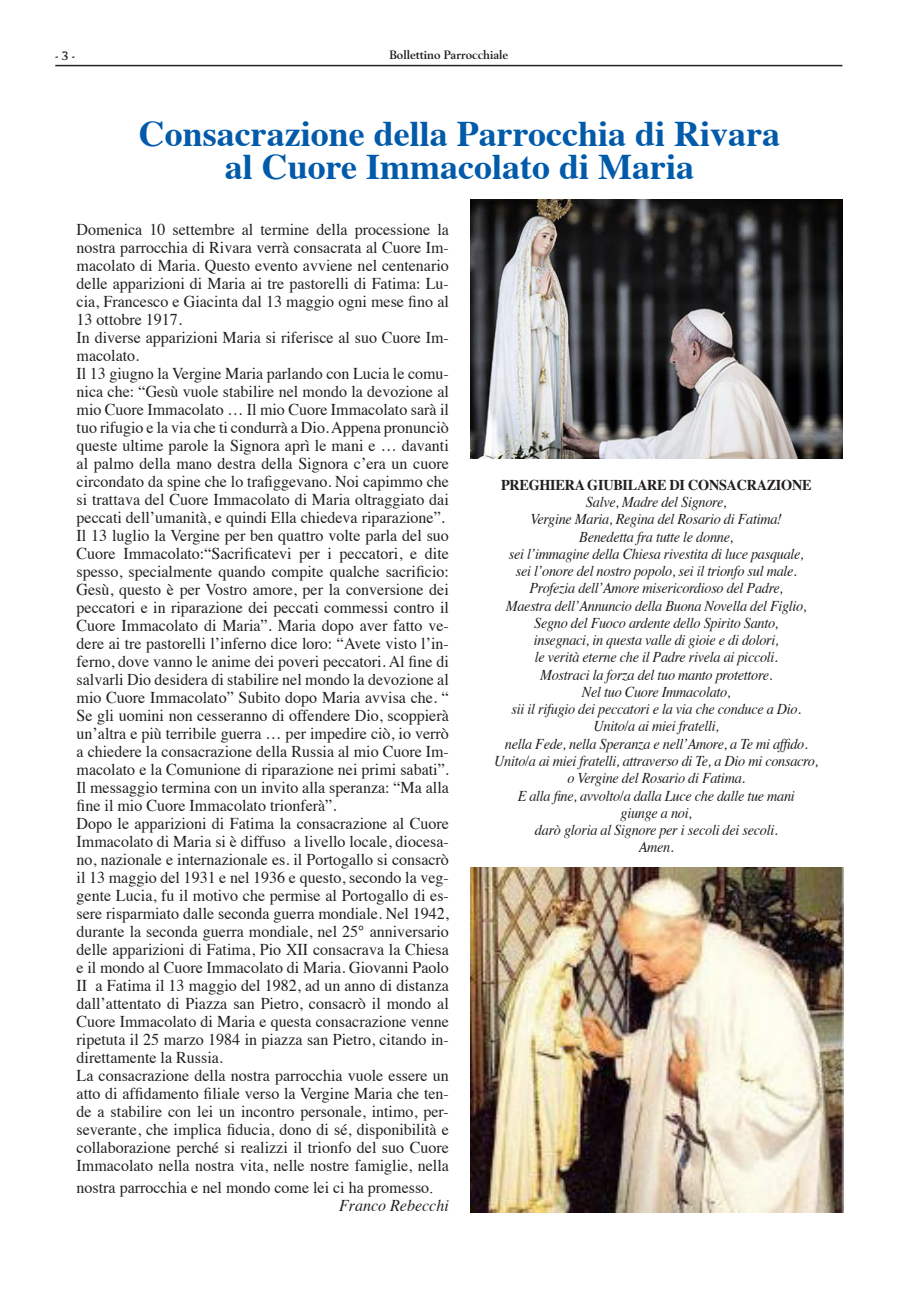
<style>
.page{position:relative;width:919px;height:1289px;background:#fff}
.page>*{position:absolute;margin:0;border:0;box-sizing:border-box;transform-origin:0 0}
.t1{font:700 36px/33px "Times";color:#015aaa;text-align:center}
.t2{font:16.5px/18px "Times";color:#231f20}
.t3{font:italic 15px/17.2px "Times";letter-spacing:-.02em;color:#231f20;text-align:center;scale:.95 1}
.t4{font:700 15px "Times";letter-spacing:-.02em;color:#231f20;scale:.95 1}
.t5{font:700 12px "Berling";color:#231f20}
.s1{font-family:"Times New Roman";font-size:18px}
.s2{font-style:italic}
</style>
<div class="page">
<hr style="left:55px;top:65px;width:787px;height:1px;background:#231f20">
<img style="left:470px;top:867px;width:373px;height:345px">
<img style="left:470px;top:200px;width:372px;height:258px">
<p class="t5" style="left:55px;top:50px;width:22px">- 3 -</p>
<p class="t5" style="left:389px;top:50px;width:120px">Bollettino Parrocchiale</p>
<h1 class="t1" style="left:139px;top:120px;width:643px">Consacrazione della Parrocchia di Rivara al Cuore Immacolato di Maria</h1>
<p class="t2" style="left:77px;top:222px;width:374px">Domenica 10 settembre al termine della processione la nostra parrocchia di Rivara verrà consacrata al Cuore Im&shy;macolato di Maria. Questo evento avviene nel centenario delle apparizioni di Maria ai tre pastorelli di Fatima: Lu&shy;cia, Francesco e Giacinta dal 13 maggio ogni mese ino al 13 ottobre 1917.<br>In diverse apparizioni Maria si riferisce al suo Cuore Im&shy;macolato.<br>Il 13 giugno la Vergine Maria parlando con Lucia le comu&shy;nica che: “Gesù vuole stabilire nel mondo la devozione al mio Cuore Immacolato … Il mio Cuore Immacolato sarà il tuo rifugio e la via che ti condurrà a Dio. Appena pronunciò queste ultime parole la Signora aprì le mani e … davanti al palmo della mano destra della Signora c’era un cuore circondato da spine che lo traiggevano. Noi capimmo che si trattava del Cuore Immacolato di Maria oltraggiato dai peccati dell’umanità, e quindi Ella chiedeva riparazione”.<br>Il 13 luglio la Vergine per ben quattro volte parla del suo Cuore Immacolato:“Sacriicatevi per i peccatori, e dite spesso, specialmente quando compite qualche sacriicio:<br>Gesù, questo è per Vostro amore, per la conversione dei peccatori e in riparazione dei peccati commessi contro il Cuore Immacolato di Maria”. Maria dopo aver fatto ve&shy;dere ai tre pastorelli l’inferno dice loro: “Avete visto l’in&shy;ferno, dove vanno le anime dei poveri peccatori. Al ine di salvarli Dio desidera di stabilire nel mondo la devozione al mio Cuore Immacolato” Subito dopo Maria avvisa che. “ Se gli uomini non cesseranno di offendere Dio, scoppierà un’altra e più terribile guerra … per impedire ciò, io verrò a chiedere la consacrazione della Russia al mio Cuore Im&shy;macolato e la Comunione di riparazione nei primi sabati”.<br>Il messaggio termina con un invito alla speranza: “Ma alla ine il mio Cuore Immacolato trionferà”.<br>Dopo le apparizioni di Fatima la consacrazione al Cuore Immacolato di Maria si è diffuso a livello locale, diocesa&shy;no, nazionale e internazionale es. il Portogallo si consacrò il 13 maggio del 1931 e nel 1936 e questo, secondo la veg&shy;gente Lucia, fu il motivo che permise al Portogallo di es&shy;sere risparmiato dalle seconda guerra mondiale. Nel 1942, durante la seconda guerra mondiale, nel 25° anniversario delle apparizioni di Fatima, Pio XII consacrava la Chiesa e il mondo al Cuore Immacolato di Maria. Giovanni Paolo II a Fatima il 13 maggio del 1982, ad un anno di distanza dall’attentato di Piazza san Pietro, consacrò il mondo al Cuore Immacolato di Maria e questa consacrazione venne ripetuta il 25 marzo 1984 in piazza san Pietro, citando in&shy;direttamente la Russia.<br>La consacrazione della nostra parrocchia vuole essere un atto di afidamento iliale verso la Vergine Maria che ten&shy;de a stabilire con lei un incontro personale, intimo, per&shy;severante, che implica iducia, dono di sé, disponibilità e collaborazione perché si realizzi il trionfo del suo Cuore Immacolato nella nostra vita, nelle nostre famiglie, nella</p>
<p class="t2" style="left:339px;top:1180px;width:111px;text-indent:-262px">nostra parrocchia e nel mondo come lei ci ha promesso<span class="s1">.<br></span><span class="s2">Franco Rebecchi</span></p>
<p class="t4" style="left:501px;top:479px;width:328px">PREGHIERA GIUBILARE DI CONSACRAZIONE</p>
<p class="t3" style="left:494px;top:495px;width:343px">Salve, Madre del Signore,<br>Vergine Maria, Regina del Rosario di Fatima!<br>Benedetta fra tutte le donne,<br>sei l’immagine della Chiesa rivestita di luce pasquale,<br>sei l’onore del nostro popolo, sei il trionfo sul male.<br>Profezia dell’Amore misericordioso del Padre,<br>Maestra dell’Annuncio della Buona Novella del Figlio, Segno del Fuoco ardente dello Spirito Santo,<br>insegnaci, in questa valle di gioie e di dolori,<br>le verità eterne che il Padre rivela ai piccoli.<br>Mostraci la forza del tuo manto protettore.<br>Nel tuo Cuore Immacolato,<br>sii il rifugio dei peccatori e la via che conduce a Dio.<br>Unito/a ai miei fratelli,<br>nella Fede, nella Speranza e nell’Amore, a Te mi afido.<br>Unito/a ai miei fratelli, attraverso di Te, a Dio mi consacro, o Vergine del Rosario di Fatima.<br>E alla ine, avvolto/a dalla Luce che dalle tue mani<br>giunge a noi,<br>darò gloria al Signore per i secoli dei secoli.<br>Amen.</p>
</div>
